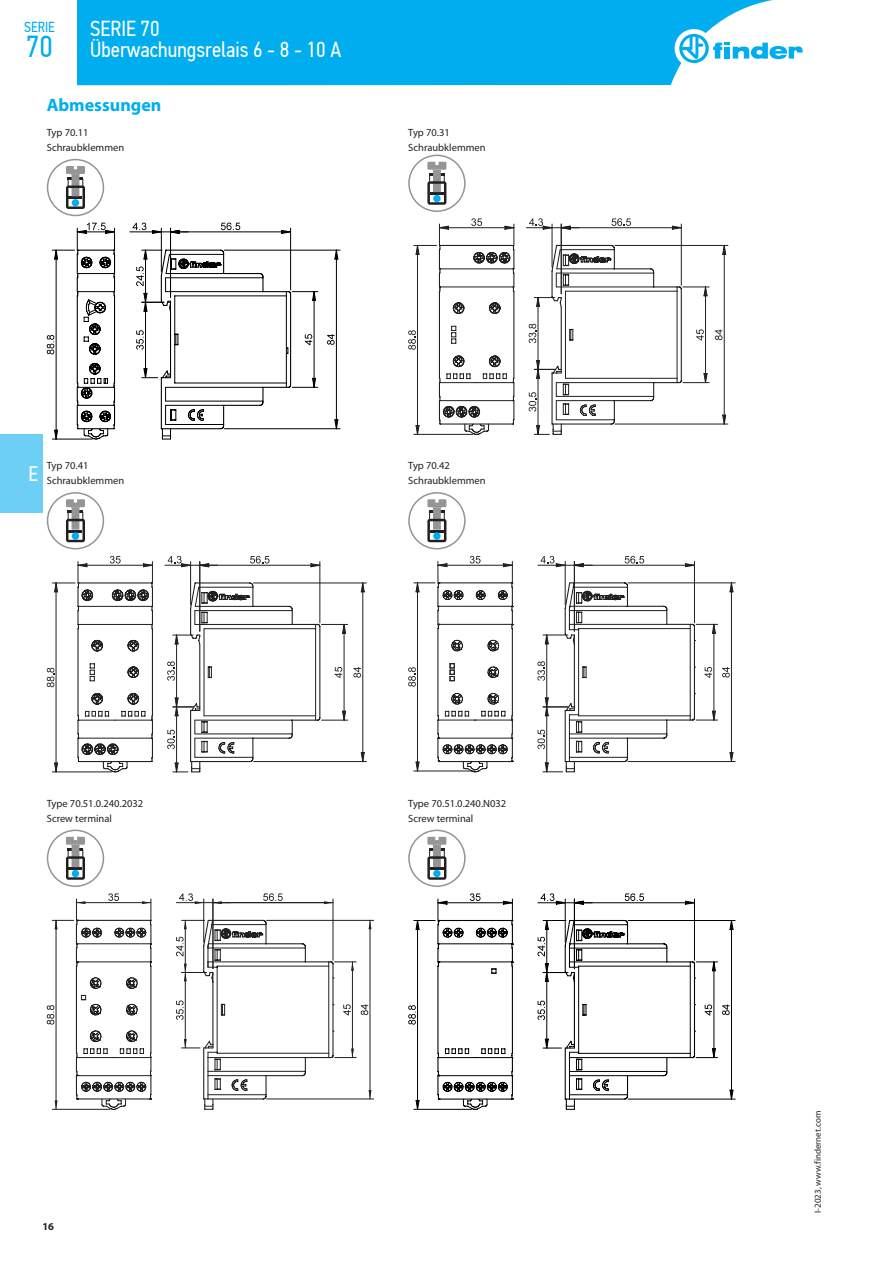
<style>
.page{position:relative;width:893px;height:1263px;background:#fff}
.page>*{position:absolute;margin:0;border:0;box-sizing:border-box;transform-origin:0 0}
.t1{font:30.3px "PF Din Text Cond Pro";color:#00adef}
.t2{font:21.75px/21px "PF Din Text Cond Pro";color:#fff}
.t3{font:21px "PF Din Text Cond Pro";color:#fff}
.t4{font:700 18px "Myriad Pro";color:#00adef}
.t5{font:14.55px "PF Din Text Cond Pro";color:#00adef}
.t6{font:10.5px/14.7px "Myriad Pro";color:#221f1f}
.t7{font:700 10.5px "Myriad Pro";color:#221f1f}
.t8{font:9px "Myriad Pro";color:#221f1f}
</style>
<div class="page">
<div style="left:0;top:434px;width:42px;height:78px;background:#6dcff6"></div>
<div style="left:77px;top:0;width:696px;height:85px;background:#00adef"></div>
<div style="left:675px;top:29px;width:38px;height:39px;background:#fff;border-radius:50%"></div>
<svg style="left:679px;top:34px;width:124px;height:29px"></svg>
<div style="left:47px;top:159px;width:57px;height:57px;border:2px solid #939597;border-radius:50%"></div>
<svg style="left:66px;top:166px;width:19px;height:43px"></svg>
<hr style="left:52px;top:439px;width:40px;height:1px;background:#000">
<hr style="left:224px;top:250px;width:116px;height:1px;background:#000">
<hr style="left:224px;top:428px;width:116px;height:1px;background:#000">
<svg style="left:327px;top:334px;width:8px;height:11px"></svg>
<svg style="left:335px;top:250px;width:3px;height:9px"></svg>
<svg style="left:335px;top:420px;width:3px;height:9px"></svg>
<hr style="left:336px;top:250px;width:1px;height:179px;background:#000">
<svg style="left:47px;top:223px;width:271px;height:216px"></svg>
<div style="left:408px;top:155px;width:58px;height:57px;border:2px solid #939597;border-radius:50%"></div>
<svg style="left:427px;top:162px;width:19px;height:43px"></svg>
<svg style="left:529px;top:244px;width:180px;height:191px"></svg>
<hr style="left:705px;top:287px;width:1px;height:96px;background:#221f1f">
<hr style="left:615px;top:245px;width:113px;height:1px;background:#221f1f">
<hr style="left:615px;top:424px;width:113px;height:1px;background:#221f1f">
<svg style="left:715px;top:329px;width:7px;height:11px"></svg>
<svg style="left:722px;top:246px;width:4px;height:9px"></svg>
<svg style="left:722px;top:415px;width:4px;height:9px"></svg>
<hr style="left:724px;top:245px;width:1px;height:179px;background:#221f1f">
<hr style="left:681px;top:224px;width:1px;height:61px;background:#221f1f">
<svg style="left:611px;top:218px;width:20px;height:8px"></svg>
<svg style="left:672px;top:226px;width:9px;height:3px"></svg>
<hr style="left:561px;top:227px;width:120px;height:1px;background:#221f1f">
<hr style="left:561px;top:224px;width:1px;height:70px;background:#221f1f">
<hr style="left:552px;top:224px;width:1px;height:43px;background:#221f1f">
<svg style="left:561px;top:226px;width:9px;height:3px"></svg>
<svg style="left:529px;top:218px;width:23px;height:11px"></svg>
<hr style="left:526px;top:227px;width:53px;height:1px;background:#221f1f">
<svg style="left:408px;top:218px;width:107px;height:217px"></svg>
<div style="left:47px;top:492px;width:57px;height:57px;border:2px solid #939597;border-radius:50%"></div>
<svg style="left:66px;top:499px;width:19px;height:43px"></svg>
<hr style="left:52px;top:772px;width:59px;height:1px;background:#221f1f">
<hr style="left:253px;top:583px;width:113px;height:1px;background:#221f1f">
<hr style="left:253px;top:761px;width:113px;height:1px;background:#221f1f">
<svg style="left:167px;top:582px;width:197px;height:191px"></svg>
<hr style="left:363px;top:583px;width:1px;height:178px;background:#221f1f">
<hr style="left:320px;top:561px;width:1px;height:62px;background:#221f1f">
<svg style="left:250px;top:556px;width:19px;height:7px"></svg>
<svg style="left:311px;top:564px;width:9px;height:3px"></svg>
<hr style="left:200px;top:565px;width:120px;height:1px;background:#221f1f">
<hr style="left:200px;top:561px;width:1px;height:70px;background:#221f1f">
<hr style="left:190px;top:561px;width:1px;height:44px;background:#221f1f">
<svg style="left:200px;top:564px;width:9px;height:3px"></svg>
<svg style="left:168px;top:556px;width:23px;height:11px"></svg>
<hr style="left:165px;top:565px;width:53px;height:1px;background:#221f1f">
<svg style="left:47px;top:556px;width:106px;height:216px"></svg>
<div style="left:408px;top:492px;width:58px;height:57px;border:2px solid #939597;border-radius:50%"></div>
<svg style="left:427px;top:499px;width:19px;height:43px"></svg>
<hr style="left:628px;top:583px;width:107px;height:1px;background:#221f1f">
<hr style="left:628px;top:761px;width:107px;height:1px;background:#221f1f">
<svg style="left:408px;top:556px;width:325px;height:216px"></svg>
<hr style="left:731px;top:583px;width:1px;height:178px;background:#221f1f">
<div style="left:47px;top:829px;width:57px;height:58px;border:2px solid #939597;border-radius:50%"></div>
<svg style="left:66px;top:837px;width:19px;height:43px"></svg>
<hr style="left:267px;top:920px;width:107px;height:1px;background:#221f1f">
<hr style="left:267px;top:1099px;width:107px;height:1px;background:#221f1f">
<hr style="left:52px;top:1109px;width:58px;height:1px;background:#221f1f">
<svg style="left:47px;top:893px;width:324px;height:216px"></svg>
<hr style="left:56px;top:920px;width:1px;height:189px;background:#221f1f">
<div style="left:408px;top:829px;width:58px;height:58px;border:2px solid #939597;border-radius:50%"></div>
<svg style="left:427px;top:837px;width:19px;height:43px"></svg>
<hr style="left:628px;top:920px;width:107px;height:1px;background:#000">
<hr style="left:628px;top:1099px;width:107px;height:1px;background:#000">
<hr style="left:414px;top:1109px;width:57px;height:1px;background:#000">
<svg style="left:408px;top:893px;width:325px;height:216px"></svg>
<hr style="left:417px;top:920px;width:1px;height:189px;background:#000">
<h3 class="t5" style="left:24px;top:19px;width:32px">SERIE</h3>
<h1 class="t1" style="left:26px;top:31px;width:28px">70</h1>
<h2 class="t2" style="left:90px;top:18px;width:252px">SERIE 70<br>Überwachungsrelais 6 - 8 - 10 A</h2>
<h3 class="t4" style="left:47px;top:96px;width:116px">Abmessungen</h3>
<p class="t6" style="left:47px;top:126px;width:79px">Typ 70.11<br>Schraubklemmen</p>
<p class="t6" style="left:408px;top:126px;width:79px">Typ 70.31<br>Schraubklemmen</p>
<h3 class="t3" style="left:29px;top:461px;width:11px">E</h3>
<p class="t6" style="left:47px;top:459px;width:79px">Typ 70.41<br>Schraubklemmen</p>
<p class="t6" style="left:408px;top:459px;width:79px">Typ 70.42<br>Schraubklemmen</p>
<p class="t6" style="left:47px;top:796px;width:98px">Type 70.51.0.240.2032<br>Screw terminal</p>
<p class="t6" style="left:408px;top:796px;width:100px">Type 70.51.0.240.N032<br>Screw terminal</p>
<p class="t7" style="left:42px;top:1221px;width:13px">16</p>
<p class="t8" style="left:813px;top:1213px;width:103px;rotate:-90deg">I-2023, www.findernet.com</p>
</div>
